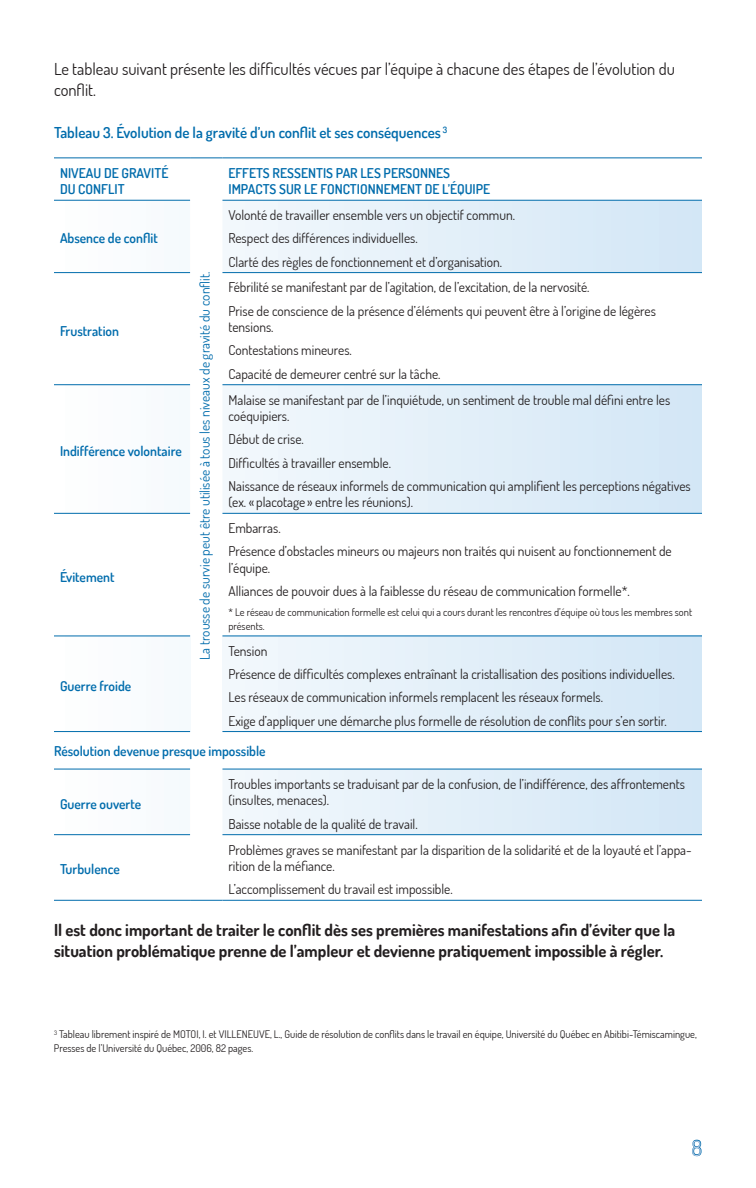
<style>
.page{position:relative;width:756px;height:1188px;background:#fff}
.page>*{position:absolute;margin:0;border:0;box-sizing:border-box;transform-origin:0 0}
.t1{font:300 21px "Dosis";color:#c5d3e9}
.Texte_courant{font:700 16.5px/21px "Dosis";color:#231f20}
.Texte_courant-2{font:16.5px/21px "Dosis";color:#231f20}
.Titre_tableau{font:600 15px "Dosis";color:#006cac}
.Texte_tableau{font:13.5px/16.5px "Dosis";color:#231f20}
.Texte_tableau-2{font:600 13.5px/16.5px "Dosis";color:#006cac}
.Texte_tableau-3{font:13.5px "Dosis";color:#006cac}
.Note{font:10.5px/13.5px "Dosis";color:#231f20}
</style>
<div class="page">
<svg style="left:692px;top:1139px;width:10px;height:17px"></svg>
<svg style="left:190px;top:200px;width:512px;height:73px"></svg>
<svg style="left:54px;top:385px;width:648px;height:128px"></svg>
<div style="left:54px;top:636px;width:136px;height:96px;background:#fafcfe"></div>
<div style="left:222px;top:636px;width:480px;height:96px;background:linear-gradient(to right,#f3f8fc,#d3e6f6)"></div>
<hr style="left:54px;top:158px;width:136px;height:1px;background:#006cac">
<hr style="left:190px;top:158px;width:32px;height:1px;background:#006cac">
<hr style="left:222px;top:158px;width:480px;height:1px;background:#006cac">
<hr style="left:54px;top:200px;width:136px;height:1px;background:#006cac">
<hr style="left:222px;top:200px;width:480px;height:1px;background:#006cac">
<hr style="left:54px;top:272px;width:136px;height:1px;background:#006cac">
<hr style="left:222px;top:272px;width:480px;height:1px;background:#006cac">
<hr style="left:54px;top:384px;width:136px;height:1px;background:#006cac">
<hr style="left:222px;top:384px;width:480px;height:1px;background:#006cac">
<hr style="left:54px;top:513px;width:136px;height:1px;background:#006cac">
<hr style="left:222px;top:513px;width:480px;height:1px;background:#006cac">
<hr style="left:54px;top:636px;width:136px;height:1px;background:#006cac">
<hr style="left:222px;top:636px;width:480px;height:1px;background:#006cac">
<hr style="left:54px;top:731px;width:136px;height:1px;background:#006cac">
<hr style="left:222px;top:731px;width:480px;height:1px;background:#006cac">
<svg style="left:190px;top:769px;width:512px;height:66px"></svg>
<hr style="left:54px;top:769px;width:136px;height:1px;background:#006cac">
<hr style="left:222px;top:769px;width:480px;height:1px;background:#006cac">
<hr style="left:54px;top:834px;width:136px;height:1px;background:#006cac">
<hr style="left:222px;top:834px;width:480px;height:1px;background:#006cac">
<hr style="left:54px;top:900px;width:136px;height:1px;background:#006cac">
<hr style="left:190px;top:900px;width:32px;height:1px;background:#006cac">
<hr style="left:222px;top:900px;width:480px;height:1px;background:#006cac">
<p class="Texte_courant-2" style="left:54px;top:58px;width:622px">Le tableau suivant présente les difficultés vécues par l’équipe à chacune des étapes de l’évolution du conflit.</p>
<p class="Titre_tableau" style="left:54px;top:123px;width:395px">Tableau 3. Évolution de la gravité d’un conflit et ses conséquences <sup>3</sup></p>
<p class="Texte_tableau-2" style="left:60px;top:164px;width:110px">NIVEAU DE GRAVITÉ<br>DU CONFLIT</p>
<p class="Texte_tableau-2" style="left:228px;top:164px;width:263px">EFFETS RESSENTIS PAR LES PERSONNES<br>IMPACTS SUR LE FONCTIONNEMENT DE L’ÉQUIPE</p>
<p class="Texte_tableau-2" style="left:60px;top:230px;width:99px">Absence de conflit</p>
<p class="Texte_tableau-3" style="left:196px;top:660px;width:390px;rotate:-90deg">La trousse de survie peut être utilisée à tous les niveaux de gravité du conflit.</p>
<p class="Texte_tableau" style="left:228px;top:207px;width:288px">Volonté de travailler ensemble vers un objectif commun.</p>
<p class="Texte_tableau" style="left:228px;top:230px;width:191px">Respect des différences individuelles.</p>
<p class="Texte_tableau" style="left:228px;top:253px;width:275px">Clarté des règles de fonctionnement et d’organisation.</p>
<p class="Texte_tableau" style="left:228px;top:279px;width:363px">Fébrilité se manifestant par de l’agitation, de l’excitation, de la nervosité.</p>
<p class="Texte_tableau" style="left:228px;top:302px;width:429px">Prise de conscience de la présence d’éléments qui peuvent être à l’origine de légères tensions.</p>
<p class="Texte_tableau" style="left:228px;top:342px;width:125px">Contestations mineures.</p>
<p class="Texte_tableau" style="left:228px;top:365px;width:214px">Capacité de demeurer centré sur la tâche.</p>
<p class="Texte_tableau-2" style="left:60px;top:322px;width:61px">Frustration</p>
<p class="Texte_tableau" style="left:228px;top:391px;width:443px">Malaise se manifestant par de l’inquiétude, un sentiment de trouble mal défini entre les coéquipiers.</p>
<p class="Texte_tableau" style="left:228px;top:431px;width:77px">Début de crise.</p>
<p class="Texte_tableau" style="left:228px;top:454px;width:164px">Difficultés à travailler ensemble.</p>
<p class="Texte_tableau" style="left:228px;top:477px;width:464px">Naissance de réseaux informels de communication qui amplifient les perceptions négatives (ex. « placotage » entre les réunions).</p>
<p class="Texte_tableau-2" style="left:60px;top:442px;width:123px">Indifférence volontaire</p>
<p class="Texte_tableau" style="left:228px;top:520px;width:54px">Embarras.</p>
<p class="Texte_tableau" style="left:228px;top:543px;width:445px">Présence d’obstacles mineurs ou majeurs non traités qui nuisent au fonctionnement de l’équipe.</p>
<p class="Texte_tableau" style="left:228px;top:583px;width:403px">Alliances de pouvoir dues à la faiblesse du réseau de communication formelle*.</p>
<p class="Note" style="left:228px;top:606px;width:465px">* Le réseau de communication formelle est celui qui a cours durant les rencontres d’équipe où tous les membres sont présents.</p>
<p class="Texte_tableau-2" style="left:60px;top:568px;width:56px">Évitement</p>
<p class="Texte_tableau" style="left:228px;top:642px;width:40px">Tension</p>
<p class="Texte_tableau" style="left:228px;top:666px;width:448px">Présence de difficultés complexes entraînant la cristallisation des positions individuelles.</p>
<p class="Texte_tableau" style="left:228px;top:689px;width:376px">Les réseaux de communication informels remplacent les réseaux formels.</p>
<p class="Texte_tableau" style="left:228px;top:712px;width:440px">Exige d’appliquer une démarche plus formelle de résolution de conflits pour s’en sortir.</p>
<p class="Texte_tableau-2" style="left:54px;top:742px;width:213px">Résolution devenue presque impossible</p>
<p class="Texte_tableau-2" style="left:60px;top:795px;width:83px">Guerre ouverte</p>
<p class="Texte_tableau-2" style="left:60px;top:677px;width:73px">Guerre froide</p>
<p class="Texte_tableau" style="left:228px;top:775px;width:458px">Troubles importants se traduisant par de la confusion, de l’indifférence, des affrontements (insultes, menaces).</p>
<p class="Texte_tableau" style="left:228px;top:815px;width:191px">Baisse notable de la qualité de travail.</p>
<p class="Texte_tableau" style="left:228px;top:841px;width:465px">Problèmes graves se manifestant par la disparition de la solidarité et de la loyauté et l’appa&shy;rition de la méfiance.</p>
<p class="Texte_tableau" style="left:228px;top:881px;width:226px">L’accomplissement du travail est impossible.</p>
<p class="Texte_courant" style="left:54px;top:919px;width:623px">Il est donc important de traiter le conflit dès ses premières manifestations afin d’éviter que la situation problématique prenne de l’ampleur et devienne pratiquement impossible à régler.</p>
<p class="Texte_tableau-2" style="left:60px;top:861px;width:61px">Turbulence</p>
<p class="Note" style="left:54px;top:1027px;width:644px"><sup>3</sup> Tableau librement inspiré de MOTOI, I. et VILLENEUVE, L., Guide de résolution de conflits dans le travail en équipe, Université du Québec en Abitibi-Témiscamingue,<br>Presses de l’Université du Québec, 2006, 82 pages.</p>
<h1 class="t1" style="left:692px;top:1134px;width:12px">8</h1>
</div>
